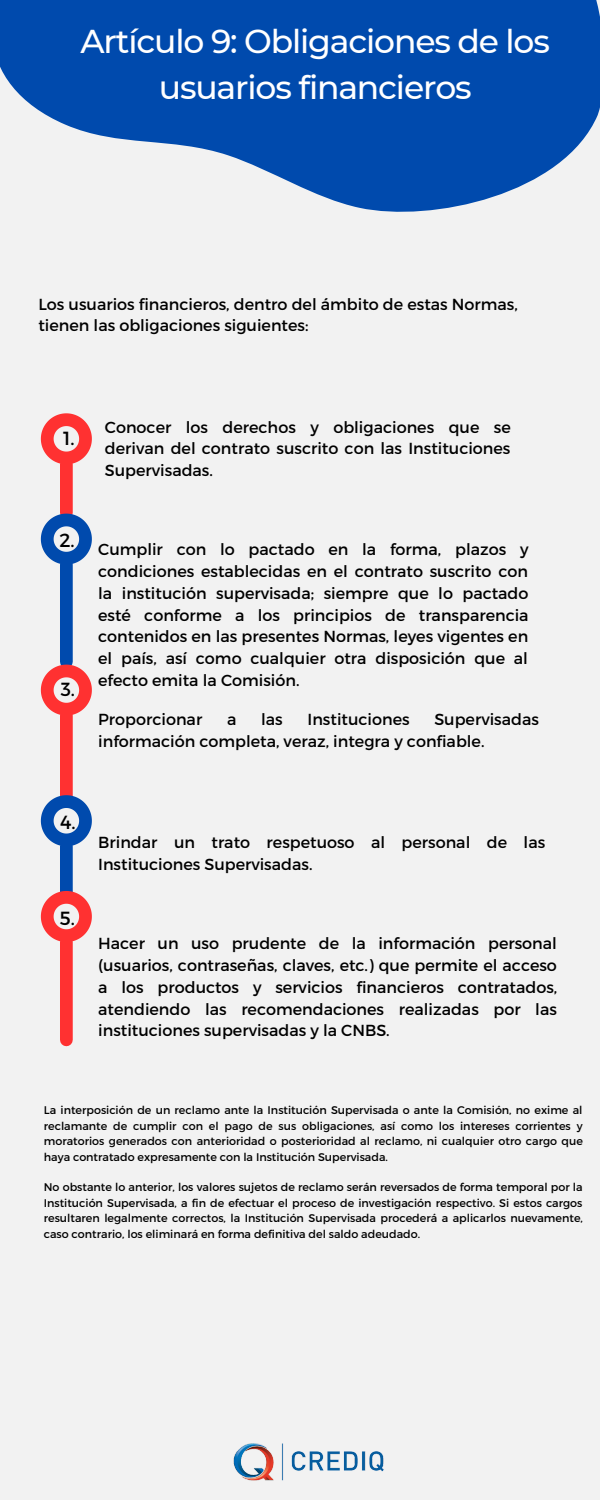
<style>
.page{position:relative;width:600px;height:1500px;background:#f2f2f2}
.page>*{position:absolute;margin:0;border:0;box-sizing:border-box;transform-origin:0 0}
.t1{font:500 33px/45.8px "Montserrat";letter-spacing:-.035em;color:#fff;text-align:center}
.t2{font:19px "Montserrat";color:#000}
.t3{font:16px/21.8px "Montserrat";color:#000}
.t4{font:11.1px/15.4px "Montserrat";color:#000;text-align:justify}
</style>
<div class="page">
<svg style="left:0;top:0;width:600px;height:212px;fill:#004aad"></svg>
<div style="left:60px;top:464px;width:13px;height:49px;background:#ff3131"></div>
<svg style="left:40px;top:413px;width:52px;height:58px"></svg>
<div style="left:60px;top:565px;width:13px;height:97px;background:#004aad"></div>
<svg style="left:40px;top:507px;width:52px;height:64px"></svg>
<div style="left:60px;top:716px;width:13px;height:80px;background:#ff3131"></div>
<svg style="left:40px;top:658px;width:52px;height:64px"></svg>
<div style="left:60px;top:846px;width:13px;height:46px;background:#004aad"></div>
<svg style="left:40px;top:789px;width:52px;height:64px"></svg>
<div style="left:60px;top:942px;width:13px;height:98px;background:#ff3131"></div>
<svg style="left:40px;top:885px;width:52px;height:63px"></svg>
<img style="left:233px;top:1443px;width:151px;height:38px">
<p class="t1" style="left:81px;top:19px;width:471px">Artículo 9: Obligaciones de los usuarios financieros</p>
<p class="t3" style="left:38px;top:292px;width:481px">Los usuarios financieros, dentro del ámbito de estas Normas, tienen las obligaciones siguientes:</p>
<p class="t2" style="left:63px;top:426px;width:13px">1.</p>
<p class="t2" style="left:59px;top:528px;width:17px">2.</p>
<p class="t2" style="left:61px;top:677px;width:16px">3.</p>
<p class="t3" style="left:105px;top:415px;width:408px;text-align:justify">Conocer los derechos y obligaciones que se derivan del contrato suscrito con las Instituciones Supervisadas.</p>
<p class="t3" style="left:98px;top:538px;width:432px;text-align:justify">Cumplir con lo pactado en la forma, plazos y condiciones establecidas en el contrato suscrito con la institución supervisada; siempre que lo pactado esté conforme a los principios de transparencia contenidos en las presentes Normas, leyes vigentes en el país, así como cualquier otra disposición que al efecto emita la Comisión.</p>
<p class="t3" style="left:98px;top:708px;width:106px">Proporcionar</p>
<p class="t3" style="left:227px;top:708px;width:11px">a</p>
<p class="t3" style="left:261px;top:708px;width:23px">las</p>
<p class="t3" style="left:308px;top:708px;width:104px">Instituciones</p>
<p class="t3" style="left:98px;top:708px;width:442px;text-indent:336px">Supervisadas información completa, veraz, integra y confiable.</p>
<p class="t2" style="left:60px;top:810px;width:17px">4.</p>
<p class="t2" style="left:60px;top:905px;width:17px">5.</p>
<p class="t3" style="left:98px;top:831px;width:449px">Brindar un trato respetuoso al personal de las<br>Instituciones Supervisadas.</p>
<p class="t3" style="left:98px;top:932px;width:461px;text-align:justify">Hacer un uso prudente de la información personal (usuarios, contraseñas, claves, etc.) que permite el acceso a los productos y servicios financieros contratados, atendiendo las recomendaciones realizadas por las instituciones supervisadas y la CNBS.</p>
<p class="t4" style="left:44px;top:1102px;width:541px">La interposición de un reclamo ante la Institución Supervisada o ante la Comisión, no exime al reclamante de cumplir con el pago de sus obligaciones, así como los intereses corrientes y moratorios generados con anterioridad o posterioridad al reclamo, ni cualquier otro cargo que haya contratado expresamente con la Institución Supervisada.</p>
<p class="t4" style="left:44px;top:1179px;width:541px">No obstante lo anterior, los valores sujetos de reclamo serán reversados de forma temporal por la Institución Supervisada, a fin de efectuar el proceso de investigación respectivo. Si estos cargos resultaren legalmente correctos, la Institución Supervisada procederá a aplicarlos nuevamente, caso contrario, los eliminará en forma definitiva del saldo adeudado.</p>
</div>
